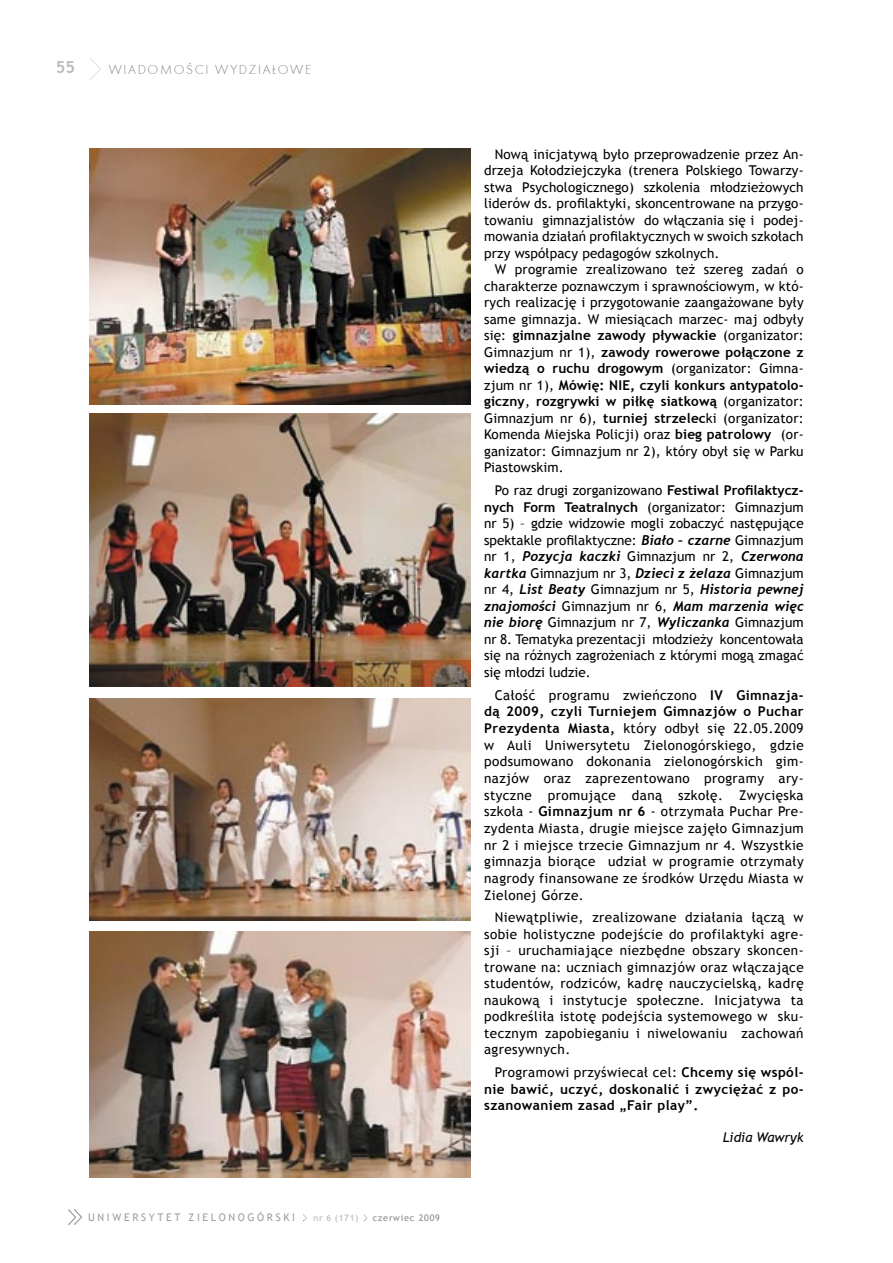
<style>
.page{position:relative;width:893px;height:1263px;background:#fff}
.page>*{position:absolute;margin:0;border:0;box-sizing:border-box;transform-origin:0 0}
.t1{font:700 16.5px "Trebuchet MS";color:#bcbcbc}
.t2{font:13.5px/16.5px "Trebuchet MS";letter-spacing:.01em;color:#000;text-align:justify}
.t3{font:italic 700 13.5px/16.5px "Trebuchet";color:#000}
.t4{font:700 13.5px/16.5px "Trebuchet MS";letter-spacing:.03em;color:#000;text-align:justify}
.t5{font:13.5px "Futura TEE Ligh";letter-spacing:.12em;color:#888}
.t6{font:italic 13.5px "Trebuchet MS";color:#000}
.t7{font:10.5px "Trebuchet MS";letter-spacing:.25em;color:#9f9f9f}
.t8{font:9px "Trebuchet MS";letter-spacing:.09em;color:#888}
.t9{font:700 9px "Trebuchet MS";color:#c6c5c6}
.s1{font-weight:700}
.s2{font-family:"Trebuchet";font-weight:700;font-style:italic}
.s3{font-family:"Trebuchet MS";font-weight:400;font-style:normal}
.s4{font-weight:400}
</style>
<div class="page">
<svg style="left:90px;top:58px;width:11px;height:22px"></svg>
<svg style="left:303px;top:1214px;width:4px;height:8px"></svg>
<svg style="left:363px;top:1214px;width:4px;height:8px"></svg>
<svg style="left:68px;top:1209px;width:14px;height:16px"></svg>
<img style="left:89px;top:149px;width:381px;height:255px">
<img style="left:89px;top:414px;width:381px;height:273px">
<img style="left:89px;top:699px;width:381px;height:222px">
<img style="left:89px;top:931px;width:381px;height:246px">
<p class="t1" style="left:56px;top:57px;width:21px">55</p>
<p class="t5" style="left:109px;top:61px;width:204px">WIADOMOŒCI WYDZIA£OWE</p>
<p class="t7" style="left:88px;top:1211px;width:208px">UNIWERSYTET ZIELONOGÓRSKI</p>
<p class="t9" style="left:313px;top:1212px;width:47px">nr 6 (171)</p>
<p class="t8" style="left:373px;top:1212px;width:69px">czerwiec 2009</p>
<p class="t2" style="left:484px;top:146px;width:321px;text-indent:11px">Nową inicjatywą było przeprowadzenie przez An&shy;drzeja Kołodziejczyka (trenera Polskiego Towarzy&shy;stwa Psychologicznego) szkolenia młodzieżowych liderów ds. profilaktyki, skoncentrowane na przygo&shy;towaniu gimnazjalistów do włączania się i podej&shy;mowania działań profilaktycznych w swoich szkołach przy współpacy pedagogów szkolnych.</p>
<p class="t2" style="left:484px;top:261px;width:321px;text-indent:11px">W programie zrealizowano też szereg zadań o charakterze poznawczym i sprawnościowym, w któ&shy;rych realizację i przygotowanie zaangażowane były same gimnazja. W miesiącach marzec- maj odbyły się: <span class="s1">gimnazjalne zawody pływackie</span> (organizator:<br>Gimnazjum nr 1), <span class="s1">zawody rowerowe połączone z wiedzą o ruchu drogowym</span> (organizator: Gimna&shy;zjum nr 1), <span class="s1">Mówię: NIE, czyli konkurs antypatolo&shy;giczny</span>, <span class="s1">rozgrywki w piłkę siatkową</span> (organizator:<br>Gimnazjum nr 6), <span class="s1">turniej strzelec</span>ki (organizator:<br>Komenda Miejska Policji) oraz <span class="s1">bieg patrolowy</span> (or&shy;ganizator: Gimnazjum nr 2), który obył się w Parku Piastowskim.</p>
<p class="t2" style="left:484px;top:482px;width:321px;text-indent:11px">Po raz drugi zorganizowano <span class="s1">Festiwal Profilaktycz&shy;nych Form Teatralnych</span> (organizator: Gimnazjum nr 5) – gdzie widzowie mogli zobaczyć następujące spektakle profilaktyczne: <span class="s2">Biało – czarne</span> Gimnazjum</p>
<p class="t3" style="left:484px;top:548px;width:321px"><span class="s3">nr 1,</span> Pozycja kaczki <span class="s3">Gimnazjum nr 2,</span> Czerwona</p>
<p class="t2" style="left:484px;top:565px;width:321px"><span class="s2">kartka</span> Gimnazjum nr 3, <span class="s2">Dzieci z żelaza</span> Gimnazjum</p>
<p class="t3" style="left:484px;top:581px;width:321px"><span class="s3">nr 4,</span> List Beaty <span class="s3">Gimnazjum nr 5,</span> Historia pewnej znajomości <span class="s3">Gimnazjum nr 6,</span> Mam marzenia więc</p>
<p class="t2" style="left:484px;top:614px;width:321px"><span class="s2">nie biorę</span> Gimnazjum nr 7, <span class="s2">Wyliczanka</span> Gimnazjum nr 8. Tematyka prezentacji młodzieży koncentowała się na różnych zagrożeniach z którymi mogą zmagać się młodzi ludzie.</p>
<p class="t2" style="left:484px;top:687px;width:321px;text-indent:11px">Całość programu zwieńczono <span class="s1">IV Gimnazja&shy;dą 2009, czyli Turniejem Gimnazjów o Puchar Prezydenta Miasta,</span> który odbył się 22.05.2009 w Auli Uniwersytetu Zielonogórskiego, gdzie podsumowano dokonania zielonogórskich gim&shy;nazjów oraz zaprezentowano programy ary&shy;styczne promujące daną szkołę. Zwycięska szkoła - <span class="s1">Gimnazjum nr 6</span> - otrzymała Puchar Pre&shy;zydenta Miasta, drugie miejsce zajęło Gimnazjum nr 2 i miejsce trzecie Gimnazjum nr 4. Wszystkie gimnazja biorące udział w programie otrzymały nagrody finansowane ze środków Urzędu Miasta w Zielonej Górze.</p>
<p class="t2" style="left:484px;top:910px;width:321px;text-indent:11px">Niewątpliwie, zrealizowane działania łączą w sobie holistyczne podejście do profilaktyki agre&shy;sji – uruchamiające niezbędne obszary skoncen&shy;trowane na: uczniach gimnazjów oraz włączające studentów, rodziców, kadrę nauczycielską, kadrę naukową i instytucje społeczne. Inicjatywa ta podkreśliła istotę podejścia systemowego w sku&shy;tecznym zapobieganiu i niwelowaniu zachowań agresywnych.</p>
<p class="t4" style="left:484px;top:1064px;width:321px;text-indent:11px"><span class="s4">Programowi przyświecał cel:</span> Chcemy się wspól&shy;nie bawić, uczyć, doskonalić i zwyciężać z po&shy;szanowaniem zasad „Fair play”.</p>
<p class="t6" style="left:723px;top:1129px;width:82px">Lidia Wawryk</p>
</div>
